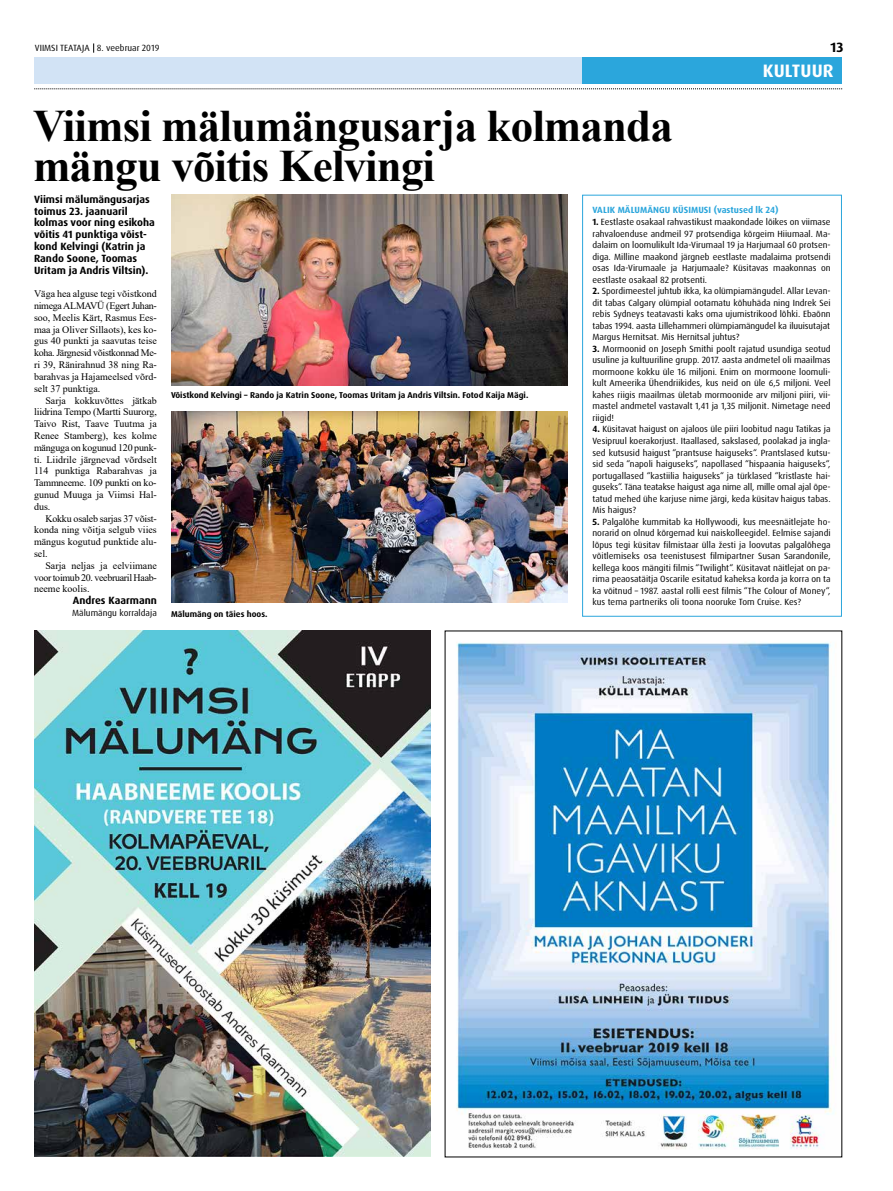
<style>
.page{position:relative;width:893px;height:1191px;background:#fff}
.page>*{position:absolute;margin:0;border:0;box-sizing:border-box;transform-origin:0 0}
.t1{font:700 45px/40px "Times New Roman";letter-spacing:-.02em;color:#000}
.t2{font:700 18px "Dax Pro";letter-spacing:.01em;color:#fff}
.t3{font:700 13.5px "Dax Pro";color:#000}
.t4{font:700 10.5px/11.8px "Dax Pro";color:#000}
.t5{font:10px/11.8px "Times New Roman";color:#000;text-align:justify}
.t6{font:9px/11.5px "Dax Pro";color:#000;text-align:justify}
.t7{font:700 9px "Dax Pro";letter-spacing:.005em;color:#2ba6dc}
.t8{font:700 8.5px "Dax Pro";color:#000}
.s1{font-weight:700}
</style>
<div class="page">
<div style="left:34px;top:57px;width:549px;height:26px;background:#d2e3f5"></div>
<div style="left:583px;top:57px;width:259px;height:26px;background:#2ba6dc"></div>
<svg style="left:34px;top:88px;width:808px;height:1px"></svg>
<img style="left:171px;top:411px;width:397px;height:192px">
<img style="left:171px;top:195px;width:396px;height:190px">
<div style="left:582px;top:195px;width:260px;height:422px;border:1px solid #2ba6dc"></div>
<img style="left:34px;top:631px;width:397px;height:526px">
<img style="left:456px;top:642px;width:380px;height:507px">
<p class="t6" style="left:35px;top:42px;width:126px">VIIMSI TEATAJA 8. veebruar 2019</p>
<h3 class="t3" style="left:830px;top:38px;width:14px">13</h3>
<h2 class="t2" style="left:763px;top:60px;width:72px">KULTUUR</h2>
<h1 class="t1" style="left:33px;top:105px;width:641px">Viimsi mälumängusarja kolmanda mängu võitis Kelvingi</h1>
<p class="t7" style="left:592px;top:204px;width:187px">VALIK MÄLUMÄNGU KÜSIMUSI (vastused lk 24)</p>
<p class="t6" style="left:592px;top:216px;width:240px"><span class="s1">1.</span> Eestlaste osakaal rahvastikust maakondade lõikes on viimase rahvaloenduse andmeil 97 protsendiga kõrgeim Hiiumaal. Ma&shy;dalaim on loomulikult Ida-Virumaal 19 ja Harjumaal 60 protsen&shy;diga. Milline maakond järgneb eestlaste madalaima protsendi osas Ida-Virumaale ja Harjumaale? Küsitavas maakonnas on eestlaste osakaal 82 protsenti.</p>
<p class="t6" style="left:592px;top:285px;width:240px"><span class="s1">2.</span> Spordimeestel juhtub ikka, ka olümpiamängudel. Allar Levan&shy;dit tabas Calgary olümpial ootamatu kõhuhäda ning Indrek Sei rebis Sydneys teatavasti kaks oma ujumistrikood lõhki. Ebaõnn tabas 1994. aasta Lillehammeri olümpiamängudel ka iluuisutajat Margus Hernitsat. Mis Hernitsal juhtus?</p>
<p class="t6" style="left:592px;top:343px;width:240px"><span class="s1">3.</span> Mormoonid on Joseph Smithi poolt rajatud usundiga seotud usuline ja kultuuriline grupp. 2017. aasta andmetel oli maailmas mormoone kokku üle 16 miljoni. Enim on mormoone loomuli&shy;kult Ameerika Ühendriikides, kus neid on üle 6,5 miljoni. Veel kahes riigis maailmas ületab mormoonide arv miljoni piiri, vii&shy;mastel andmetel vastavalt 1,41 ja 1,35 miljonit. Nimetage need riigid!</p>
<p class="t6" style="left:592px;top:423px;width:240px"><span class="s1">4.</span> Küsitavat haigust on ajaloos üle piiri loobitud nagu Tatikas ja Vesipruul koerakorjust. Itaallased, sakslased, poolakad ja ingla&shy;sed kutsusid haigust “prantsuse haiguseks“. Prantslased kutsu&shy;sid seda “napoli haiguseks“, napollased “hispaania haiguseks“, portugallased “kastiilia haiguseks“ ja türklased “kristlaste hai&shy;guseks“. Täna teatakse haigust aga nime all, mille omal ajal õpe&shy;tatud mehed ühe karjuse nime järgi, keda küsitav haigus tabas.<br>Mis haigus?</p>
<p class="t6" style="left:592px;top:516px;width:240px"><span class="s1">5.</span> Palgalõhe kummitab ka Hollywoodi, kus meesnäitlejate ho&shy;norarid on olnud kõrgemad kui naiskolleegidel. Eelmise sajandi lõpus tegi küsitav filmistaar ülla žesti ja loovutas palgalõhega võitlemiseks osa teenistusest filmipartner Susan Sarandonile, kellega koos mängiti filmis “Twilight“. Küsitavat näitlejat on pa&shy;rima peaosatäitja Oscarile esitatud kaheksa korda ja korra on ta ka võitnud – 1987. aastal rolli eest filmis “The Colour of Money“, kus tema partneriks oli toona nooruke Tom Cruise. Kes?</p>
<p class="t8" style="left:171px;top:608px;width:98px">Mälumäng on täies hoos.</p>
<p class="t4" style="left:34px;top:193px;width:122px">Viimsi mälumängusarjas toimus 23. jaanuaril kolmas voor ning esikoha võitis 41 punktiga võist&shy;kond Kelvingi (Katrin ja<br>Rando Soone, Toomas<br>Uritam ja Andris Viltsin).</p>
<p class="t5" style="left:34px;top:288px;width:124px">Väga hea alguse tegi võistkond nimega ALMAVÜ (Egert Juhan&shy;soo, Meelis Kärt, Rasmus Ees&shy;maa ja Oliver Sillaots), kes ko&shy;gus 40 punkti ja saavutas teise koha. Järgnesid võistkonnad Me&shy;ri 39, Ränirahnud 38 ning Ra&shy;barahvas ja Hajameelsed võrd&shy;selt 37 punktiga.</p>
<p class="t5" style="left:34px;top:394px;width:124px;text-indent:11px">Sarja kokkuvõttes jätkab liidrina Tempo (Martti Suurorg, Taivo Rist, Taave Tuutma ja Renee Stamberg), kes kolme mänguga on kogunud 120 punk&shy;ti. Liidrile järgnevad võrdselt 114 punktiga Rabarahvas ja Tammneeme. 109 punkti on ko&shy;gunud Muuga ja Viimsi Hal&shy;dus.</p>
<p class="t5" style="left:34px;top:512px;width:124px;text-indent:11px">Kokku osaleb sarjas 37 võist&shy;konda ning võitja selgub viies mängus kogutud punktide alu&shy;sel.</p>
<p class="t5" style="left:34px;top:559px;width:124px;text-indent:11px">Sarja neljas ja eelviimane voor toimub 20. veebruaril Haab&shy;neeme koolis.</p>
<p class="t4" style="left:73px;top:594px;width:86px">Andres Kaarmann</p>
<p class="t6" style="left:72px;top:607px;width:86px">Mälumängu korraldaja</p>
<p class="t8" style="left:171px;top:390px;width:359px">Võistkond Kelvingi – Rando ja Katrin Soone, Toomas Uritam ja Andris Viltsin. Fotod Kaija Mägi.</p>
</div>
